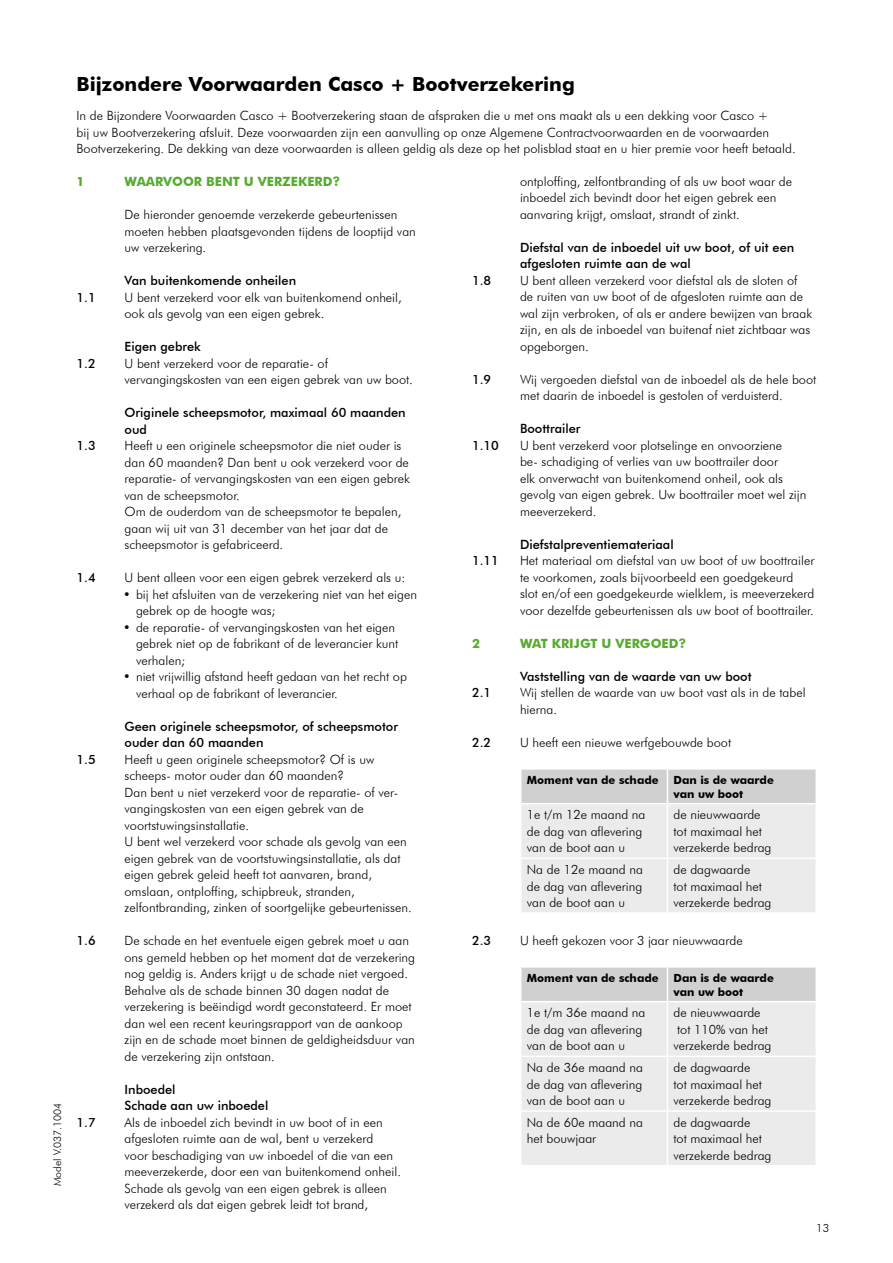
<style>
.page{position:relative;width:893px;height:1263px;background:#fff}
.page>*{position:absolute;margin:0;border:0;box-sizing:border-box;transform-origin:0 0}
.t1{font:700 19.5px "Futura BT";color:#000}
.t2{font:300 12.75px/16.5px "Futura BT";color:#000}
.t3{font:500 12.75px/16.5px "Futura BT";color:#000}
.t4{font:700 12.75px "Futura BT";color:#58ab31}
.t5{font:700 11.25px/13.5px "Futura BT";color:#000}
.t6{font:300 11.25px "Futura BT";color:#000}
.t7{font:300 10.5px "Futura BT";color:#000}
</style>
<div class="page">
<svg style="left:521px;top:770px;width:294px;height:142px"></svg>
<hr style="left:667px;top:770px;width:1px;height:33px;background:#fff">
<hr style="left:520px;top:803px;width:147px;height:1px;background:#fff">
<hr style="left:667px;top:803px;width:150px;height:1px;background:#fff">
<hr style="left:667px;top:804px;width:1px;height:53px;background:#fff">
<hr style="left:520px;top:857px;width:147px;height:2px;background:#fff">
<hr style="left:667px;top:857px;width:150px;height:2px;background:#fff">
<hr style="left:667px;top:859px;width:1px;height:53px;background:#fff">
<div style="left:521px;top:968px;width:294px;height:33px;background:#d0d0d0"></div>
<div style="left:522px;top:1002px;width:293px;height:163px;background:#ebebeb"></div>
<hr style="left:667px;top:1002px;width:1px;height:53px;background:#fff">
<hr style="left:520px;top:1055px;width:147px;height:2px;background:#fff">
<hr style="left:667px;top:1055px;width:150px;height:2px;background:#fff">
<hr style="left:667px;top:1057px;width:1px;height:53px;background:#fff">
<hr style="left:667px;top:968px;width:1px;height:33px;background:#fff">
<hr style="left:520px;top:1110px;width:147px;height:2px;background:#fff">
<hr style="left:667px;top:1110px;width:150px;height:2px;background:#fff">
<hr style="left:667px;top:1112px;width:1px;height:53px;background:#fff">
<p class="t7" style="left:51px;top:1186px;width:85px;rotate:-90deg">Model V.037.1004</p>
<h1 class="t1" style="left:77px;top:73px;width:500px">Bijzondere Voorwaarden Casco + Bootverzekering</h1>
<p class="t2" style="left:77px;top:107px;width:721px">In de Bijzondere Voorwaarden Casco + Bootverzekering staan de afspraken die u met ons maakt als u een dekking voor Casco +<br>bij uw Bootverzekering afsluit. Deze voorwaarden zijn een aanvulling op onze Algemene Contractvoorwaarden en de voorwaarden<br>Bootverzekering. De dekking van deze voorwaarden is alleen geldig als deze op het polisblad staat en u hier premie voor heeft betaald.</p>
<p class="t4" style="left:77px;top:174px;width:9px">1</p>
<p class="t4" style="left:125px;top:174px;width:217px">WAARVOOR BENT U VERZEKERD?</p>
<p class="t2" style="left:125px;top:206px;width:293px">De hieronder genoemde verzekerde gebeurtenissen moeten hebben plaatsgevonden tijdens de looptijd van uw verzekering.</p>
<p class="t3" style="left:125px;top:272px;width:173px">Van buitenkomende onheilen</p>
<p class="t3" style="left:77px;top:289px;width:21px">1.1</p>
<p class="t2" style="left:125px;top:289px;width:279px">U bent verzekerd voor elk van buitenkomend onheil, ook als gevolg van een eigen gebrek.</p>
<p class="t3" style="left:125px;top:338px;width:78px">Eigen gebrek</p>
<p class="t3" style="left:77px;top:355px;width:21px">1.2</p>
<p class="t2" style="left:125px;top:355px;width:290px">U bent verzekerd voor de reparatie- of vervangingskosten van een eigen gebrek van uw boot.</p>
<p class="t3" style="left:125px;top:404px;width:283px">Originele scheepsmotor, maximaal 60 maanden oud</p>
<p class="t3" style="left:77px;top:437px;width:21px">1.3</p>
<p class="t2" style="left:125px;top:437px;width:287px">Heeft u een originele scheepsmotor die niet ouder is dan 60 maanden? Dan bent u ook verzekerd voor de reparatie- of vervangingskosten van een eigen gebrek van de scheepsmotor.<br>Om de ouderdom van de scheepsmotor te bepalen, gaan wij uit van 31 december van het jaar dat de scheepsmotor is gefabriceerd.</p>
<p class="t3" style="left:77px;top:569px;width:21px">1.4</p>
<p class="t2" style="left:125px;top:569px;width:282px">U bent alleen voor een eigen gebrek verzekerd als u:</p>
<p class="t2" style="left:136px;top:586px;width:282px;text-indent:-13px">• bij het afsluiten van de verzekering niet van het eigen gebrek op de hoogte was;</p>
<p class="t2" style="left:136px;top:619px;width:264px;text-indent:-13px">• de reparatie- of vervangingskosten van het eigen gebrek niet op de fabrikant of de leverancier kunt verhalen;</p>
<p class="t2" style="left:136px;top:668px;width:272px;text-indent:-13px">• niet vrijwillig afstand heeft gedaan van het recht op verhaal op de fabrikant of leverancier.</p>
<p class="t3" style="left:125px;top:718px;width:275px">Geen originele scheepsmotor, of scheepsmotor ouder dan 60 maanden</p>
<p class="t3" style="left:77px;top:751px;width:21px">1.5</p>
<p class="t2" style="left:125px;top:751px;width:289px">Heeft u geen originele scheepsmotor? Of is uw scheeps- motor ouder dan 60 maanden?<br>Dan bent u niet verzekerd voor de reparatie- of ver&shy;vangingskosten van een eigen gebrek van de voortstuwingsinstallatie.<br>U bent wel verzekerd voor schade als gevolg van een eigen gebrek van de voortstuwingsinstallatie, als dat eigen gebrek geleid heeft tot aanvaren, brand, omslaan, ontploffing, schipbreuk, stranden, zelfontbranding, zinken of soortgelijke gebeurtenissen.</p>
<p class="t3" style="left:77px;top:932px;width:21px">1.6</p>
<p class="t2" style="left:125px;top:932px;width:292px">De schade en het eventuele eigen gebrek moet u aan ons gemeld hebben op het moment dat de verzekering nog geldig is. Anders krijgt u de schade niet vergoed.<br>Behalve als de schade binnen 30 dagen nadat de verzekering is beëindigd wordt geconstateerd. Er moet dan wel een recent keuringsrapport van de aankoop zijn en de schade moet binnen de geldigheidsduur van de verzekering zijn ontstaan.</p>
<p class="t3" style="left:125px;top:1081px;width:145px">Inboedel<br>Schade aan uw inboedel</p>
<p class="t3" style="left:77px;top:1114px;width:21px">1.7</p>
<p class="t2" style="left:125px;top:1114px;width:278px">Als de inboedel zich bevindt in uw boot of in een afgesloten ruimte aan de wal, bent u verzekerd<br>voor beschadiging van uw inboedel of die van een meeverzekerde, door een van buitenkomend onheil.<br>Schade als gevolg van een eigen gebrek is alleen verzekerd als dat eigen gebrek leidt tot brand,</p>
<p class="t2" style="left:520px;top:173px;width:273px">ontploffing, zelfontbranding of als uw boot waar de inboedel zich bevindt door het eigen gebrek een aanvaring krijgt, omslaat, strandt of zinkt.</p>
<p class="t3" style="left:520px;top:239px;width:276px">Diefstal van de inboedel uit uw boot, of uit een afgesloten ruimte aan de wal</p>
<p class="t3" style="left:472px;top:272px;width:21px">1.8</p>
<p class="t2" style="left:520px;top:272px;width:294px">U bent alleen verzekerd voor diefstal als de sloten of de ruiten van uw boot of de afgesloten ruimte aan de wal zijn verbroken, of als er andere bewijzen van braak zijn, en als de inboedel van buitenaf niet zichtbaar was opgeborgen.</p>
<p class="t3" style="left:472px;top:371px;width:21px">1.9</p>
<p class="t2" style="left:520px;top:371px;width:298px">Wij vergoeden diefstal van de inboedel als de hele boot met daarin de inboedel is gestolen of verduisterd.</p>
<p class="t3" style="left:520px;top:420px;width:62px">Boottrailer</p>
<p class="t3" style="left:472px;top:437px;width:28px">1.10</p>
<p class="t2" style="left:520px;top:437px;width:288px">U bent verzekerd voor plotselinge en onvoorziene<br>be- schadiging of verlies van uw boottrailer door<br>elk onverwacht van buitenkomend onheil, ook als gevolg van eigen gebrek. Uw boottrailer moet wel zijn meeverzekerd.</p>
<p class="t3" style="left:520px;top:536px;width:155px">Diefstalpreventiemateriaal</p>
<p class="t3" style="left:472px;top:552px;width:28px">1.11</p>
<p class="t2" style="left:520px;top:552px;width:296px">Het materiaal om diefstal van uw boot of uw boottrailer te voorkomen, zoals bijvoorbeeld een goedgekeurd slot en/of een goedgekeurde wielklem, is meeverzekerd voor dezelfde gebeurtenissen als uw boot of boottrailer.</p>
<p class="t4" style="left:472px;top:636px;width:9px">2</p>
<p class="t4" style="left:520px;top:636px;width:168px">WAT KRIJGT U VERGOED?</p>
<p class="t3" style="left:520px;top:668px;width:233px">Vaststelling van de waarde van uw boot</p>
<p class="t3" style="left:472px;top:684px;width:21px">2.1</p>
<p class="t2" style="left:520px;top:684px;width:287px">Wij stellen de waarde van uw boot vast als in de tabel hierna.</p>
<p class="t3" style="left:472px;top:734px;width:21px">2.2</p>
<p class="t2" style="left:520px;top:734px;width:213px">U heeft een nieuwe werfgebouwde boot</p>
<p class="t5" style="left:527px;top:773px;width:133px">Moment van de schade</p>
<p class="t5" style="left:673px;top:773px;width:102px">Dan is de waarde van uw boot</p>
<p class="t2" style="left:527px;top:806px;width:120px">1e t/m 12e maand na de dag van aflevering van de boot aan u</p>
<p class="t2" style="left:673px;top:806px;width:100px">de nieuwwaarde tot maximaal het verzekerde bedrag</p>
<p class="t2" style="left:527px;top:861px;width:118px;text-align:justify">Na de 12e maand na de dag van aflevering van de boot aan u</p>
<p class="t2" style="left:673px;top:861px;width:100px">de dagwaarde<br>tot maximaal het verzekerde bedrag</p>
<p class="t3" style="left:472px;top:932px;width:21px">2.3</p>
<p class="t2" style="left:520px;top:932px;width:224px">U heeft gekozen voor 3 jaar nieuwwaarde</p>
<p class="t5" style="left:527px;top:971px;width:133px">Moment van de schade</p>
<p class="t5" style="left:673px;top:971px;width:102px">Dan is de waarde van uw boot</p>
<p class="t2" style="left:527px;top:1004px;width:120px">1e t/m 36e maand na de dag van aflevering van de boot aan u</p>
<p class="t2" style="left:673px;top:1004px;width:100px">de nieuwwaarde tot 110% van het verzekerde bedrag</p>
<p class="t2" style="left:527px;top:1059px;width:118px;text-align:justify">Na de 36e maand na de dag van aflevering van de boot aan u</p>
<p class="t2" style="left:673px;top:1059px;width:100px">de dagwaarde<br>tot maximaal het verzekerde bedrag</p>
<p class="t2" style="left:527px;top:1114px;width:118px">Na de 60e maand na het bouwjaar</p>
<p class="t2" style="left:673px;top:1114px;width:100px">de dagwaarde<br>tot maximaal het verzekerde bedrag</p>
<p class="t6" style="left:816px;top:1221px;width:14px">13</p>
</div>
